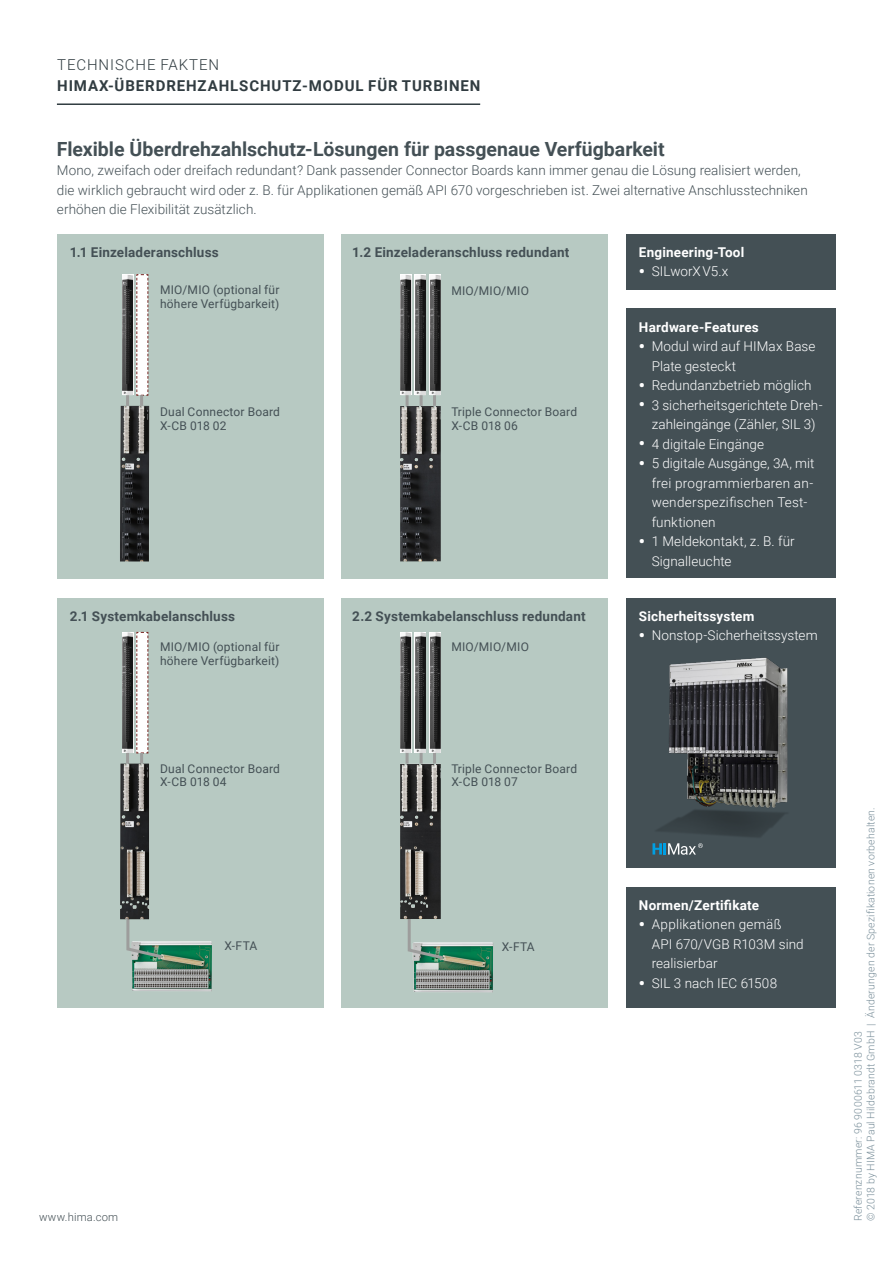
<style>
.page{position:relative;width:893px;height:1263px;background:#fff}
.page>*{position:absolute;margin:0;border:0;box-sizing:border-box;transform-origin:0 0}
.t1{font:700 19.5px "Roboto";color:#445055}
.t2{font:700 15px "Roboto";letter-spacing:.06em;color:#313c41}
.t3{font:300 15px "Roboto";letter-spacing:.06em;color:#313c41}
.t4{font:300 13.5px/19.5px "Roboto";letter-spacing:.005em;color:#fff}
.t5{font:300 13.5px/19.5px "Roboto";letter-spacing:.005em;color:#445055}
.t6{font:700 13.5px "Roboto";letter-spacing:.015em;color:#445055}
.t7{font:700 13.5px "Roboto";letter-spacing:.01em;color:#fff}
.t8{font:12px/13.5px "Roboto";letter-spacing:.02em;color:#445055}
.t9{font:300 11.25px "Roboto";letter-spacing:.02em;color:#445055}
.t10{font:300 10.5px/12.8px "Roboto";letter-spacing:.02em;color:#7b909b}
.s1{font-weight:900;font-size:16.5px}
</style>
<div class="page">
<hr style="left:57px;top:103px;width:423px;height:2px;background:#313c41">
<div style="left:626px;top:234px;width:210px;height:55px;background:#445055"></div>
<div style="left:626px;top:309px;width:210px;height:269px;background:#445055"></div>
<div style="left:626px;top:887px;width:210px;height:120px;background:#445055"></div>
<div style="left:57px;top:234px;width:267px;height:344px;background:#b7c9c2"></div>
<div style="left:57px;top:598px;width:267px;height:409px;background:#b7c9c2"></div>
<div style="left:342px;top:234px;width:266px;height:344px;background:#b7c9c2"></div>
<div style="left:342px;top:598px;width:266px;height:409px;background:#b7c9c2"></div>
<img style="left:122px;top:275px;width:11px;height:120px">
<img style="left:120px;top:406px;width:29px;height:155px">
<svg style="left:126px;top:395px;width:3px;height:11px"></svg>
<svg style="left:136px;top:274px;width:13px;height:132px;background:#e8e2e1"></svg>
<img style="left:400px;top:275px;width:11px;height:120px">
<img style="left:415px;top:275px;width:11px;height:120px">
<img style="left:430px;top:275px;width:11px;height:120px">
<img style="left:400px;top:406px;width:41px;height:155px">
<svg style="left:406px;top:395px;width:3px;height:11px"></svg>
<svg style="left:420px;top:395px;width:3px;height:11px"></svg>
<svg style="left:433px;top:395px;width:3px;height:11px"></svg>
<img style="left:413px;top:942px;width:80px;height:50px">
<svg style="left:407px;top:919px;width:39px;height:42px"></svg>
<img style="left:400px;top:632px;width:11px;height:121px">
<img style="left:415px;top:632px;width:11px;height:121px">
<img style="left:430px;top:632px;width:11px;height:121px">
<img style="left:400px;top:764px;width:41px;height:155px">
<svg style="left:406px;top:753px;width:3px;height:11px"></svg>
<svg style="left:420px;top:753px;width:3px;height:11px"></svg>
<svg style="left:433px;top:753px;width:3px;height:11px"></svg>
<img style="left:132px;top:941px;width:80px;height:50px">
<svg style="left:125px;top:919px;width:40px;height:41px"></svg>
<img style="left:122px;top:632px;width:11px;height:121px">
<svg style="left:126px;top:753px;width:3px;height:11px"></svg>
<svg style="left:136px;top:631px;width:13px;height:133px;background:#e7e2e0"></svg>
<img style="left:120px;top:764px;width:29px;height:155px">
<div style="left:626px;top:598px;width:210px;height:269px;background:#445055"></div>
<img style="left:657px;top:657px;width:131px;height:180px">
<svg style="left:652px;top:843px;width:51px;height:12px"></svg>
<p class="t3" style="left:57px;top:54px;width:163px">TECHNISCHE FAKTEN</p>
<p class="t2" style="left:57px;top:75px;width:425px">HIMAX-ÜBERDREHZAHLSCHUTZ-MODUL FÜR TURBINEN</p>
<h1 class="t1" style="left:57px;top:135px;width:609px">Flexible Überdrehzahlschutz-Lösungen für passgenaue Verfügbarkeit</h1>
<p class="t5" style="left:57px;top:160px;width:752px">Mono, zweifach oder dreifach redundant? Dank passender Connector Boards kann immer genau die Lösung realisiert werden, die wirklich gebraucht wird oder z. B. für Applikationen gemäß API 670 vorgeschrieben ist. Zwei alternative Anschlusstechniken erhöhen die Flexibilität zusätzlich.</p>
<p class="t7" style="left:639px;top:243px;width:107px">Engineering-Tool</p>
<p class="t4" style="left:639px;top:261px;width:91px"><span class="s1">•</span> SILworXV5.x</p>
<p class="t6" style="left:70px;top:243px;width:151px">1.1 Einzeladeranschluss</p>
<p class="t8" style="left:160px;top:283px;width:121px">MIO/MIO (optional für höhere Verfügbarkeit)</p>
<p class="t6" style="left:352px;top:243px;width:219px">1.2 Einzeladeranschluss redundant</p>
<p class="t8" style="left:451px;top:283px;width:79px">MIO/MIO/MIO</p>
<p class="t8" style="left:160px;top:405px;width:121px">Dual Connector Board<br>X-CB 018 02</p>
<p class="t6" style="left:70px;top:606px;width:167px">2.1 Systemkabelanschluss</p>
<p class="t8" style="left:160px;top:640px;width:121px">MIO/MIO (optional für höhere Verfügbarkeit)</p>
<p class="t8" style="left:451px;top:405px;width:127px">Triple Connector Board<br>X-CB 018 06</p>
<p class="t6" style="left:352px;top:606px;width:235px">2.2 Systemkabelanschluss redundant</p>
<p class="t8" style="left:451px;top:640px;width:79px">MIO/MIO/MIO</p>
<p class="t7" style="left:639px;top:317px;width:121px">Hardware-Features</p>
<p class="t4" style="left:652px;top:336px;width:165px;text-indent:-13px"><span class="s1">•</span> Modul wird auf HIMax Base<br>Plate gesteckt</p>
<p class="t4" style="left:639px;top:375px;width:174px"><span class="s1">•</span> Redundanzbetrieb möglich</p>
<p class="t4" style="left:639px;top:394px;width:184px;text-align:center"><span class="s1">•</span> 3 sicherheitsgerichtete Dreh&shy;zahleingänge (Zähler, SIL 3)</p>
<p class="t4" style="left:639px;top:433px;width:127px"><span class="s1">•</span> 4 digitale Eingänge</p>
<p class="t4" style="left:652px;top:453px;width:164px;text-indent:-13px"><span class="s1">•</span> 5 digitale Ausgänge, 3A, mit frei programmierbaren an&shy;wenderspezifischen Test&shy;funktionen</p>
<p class="t4" style="left:652px;top:531px;width:145px;text-indent:-13px"><span class="s1">•</span> 1 Meldekontakt, z. B. für<br>Signalleuchte</p>
<p class="t7" style="left:639px;top:606px;width:117px">Sicherheitssystem</p>
<p class="t4" style="left:639px;top:625px;width:180px"><span class="s1">•</span> Nonstop-Sicherheitssystem</p>
<p class="t8" style="left:160px;top:761px;width:121px">Dual Connector Board<br>X-CB 018 04</p>
<p class="t8" style="left:224px;top:939px;width:34px">X-FTA</p>
<p class="t9" style="left:39px;top:1209px;width:81px">www.hima.com</p>
<p class="t8" style="left:451px;top:761px;width:127px">Triple Connector Board<br>X-CB 018 07</p>
<p class="t8" style="left:502px;top:940px;width:34px">X-FTA</p>
<p class="t7" style="left:639px;top:896px;width:121px">Normen/Zertifikate</p>
<p class="t4" style="left:652px;top:914px;width:154px;text-indent:-13px"><span class="s1">•</span> Applikationen gemäß<br>API 670/VGB R103M sind realisierbar</p>
<p class="t4" style="left:639px;top:973px;width:140px"><span class="s1">•</span> SIL 3 nach IEC 61508</p>
<p class="t10" style="left:851px;top:1221px;width:415px;rotate:-90deg">Referenznummer: 96 9000611 0318 V03<br>© 2018 by HIMA Paul Hildebrandt GmbH | Änderungen der Spezifikationen vorbehalten.</p>
</div>
